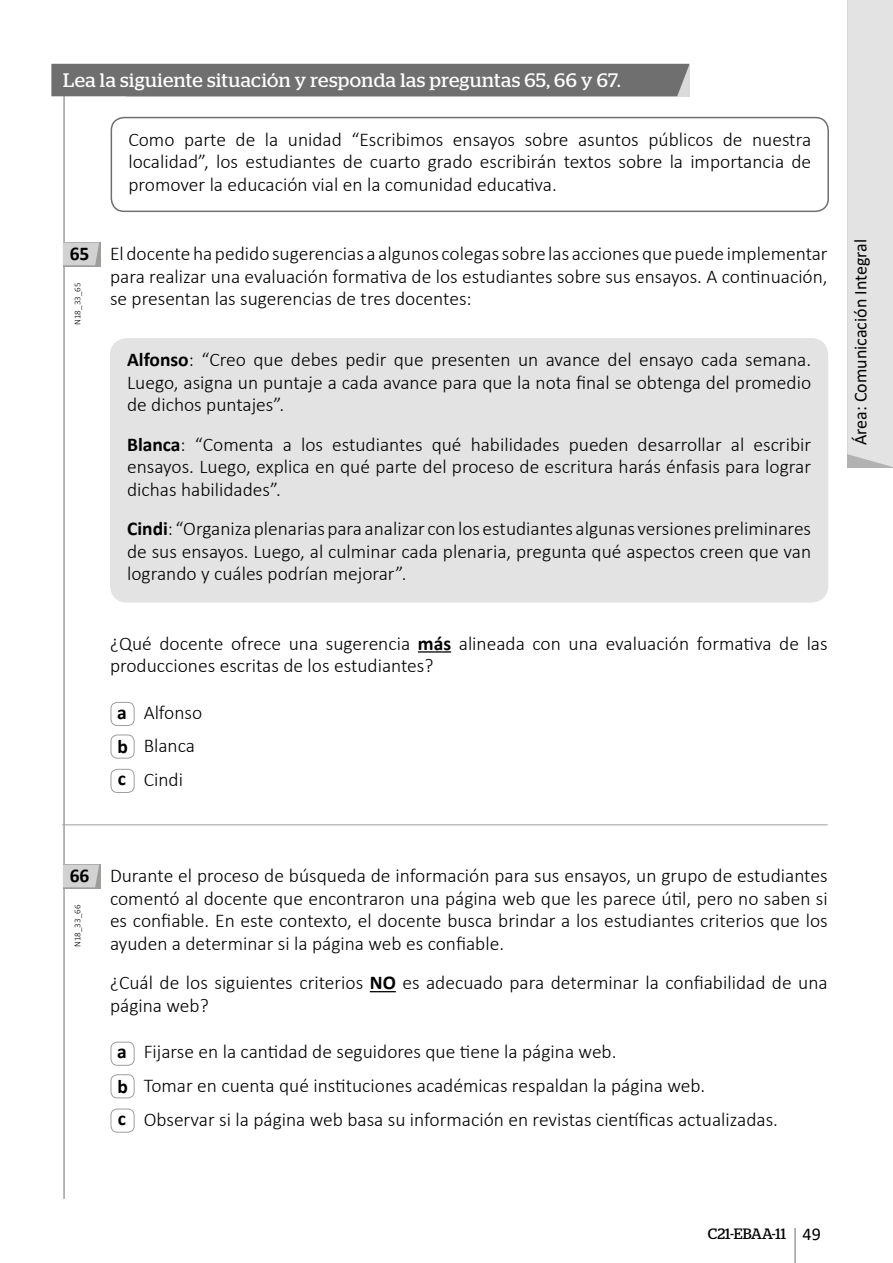
<style>
.page{position:relative;width:893px;height:1263px;background:#fff}
.page>*{position:absolute;margin:0;border:0;box-sizing:border-box;transform-origin:0 0}
.t1{font:300 19.5px/22.5px "Calibri";color:#000;text-align:justify}
.t2{font:19.5px "Stag";letter-spacing:.025em;color:#fff}
.t3{font:700 19.5px "Calibri";color:#000}
.t4{font:18px "Calibri";color:#000}
.t5{font:15px "Stag";color:#000}
.t6{font:300 9px "Calibri";color:#000}
.s1{font-weight:700}
.s2{font-family:"Calibri";font-size:18px}
</style>
<div class="page">
<div style="left:847px;top:0;width:46px;height:468px;background:#e3e3e3"></div>
<hr style="left:794px;top:1228px;width:2px;height:35px;background:#9d9d9c">
<hr style="left:64px;top:67px;width:1px;height:1132px;background:#706f6f">
<div style="left:111px;top:702px;width:24px;height:24px;border:1px solid #9d9d9c;border-radius:6px"></div>
<div style="left:111px;top:1042px;width:24px;height:24px;border:1px solid #9d9d9c;border-radius:6px"></div>
<div style="left:111px;top:769px;width:24px;height:24px;border:1px solid #9d9d9c;border-radius:6px"></div>
<div style="left:111px;top:1109px;width:24px;height:23px;border:1px solid #9d9d9c;border-radius:6px"></div>
<div style="left:111px;top:735px;width:24px;height:23px;border:1px solid #9d9d9c;border-radius:6px"></div>
<div style="left:111px;top:1074px;width:24px;height:24px;border:1px solid #9d9d9c;border-radius:6px"></div>
<div style="left:111px;top:117px;width:718px;height:95px;border:2px solid #706f6f;border-radius:13px"></div>
<div style="left:126px;top:65px;width:564px;height:32px;background:#b9b9b9"></div>
<div style="left:51px;top:64px;width:639px;height:32px;background:#706f6f"></div>
<svg style="left:63px;top:243px;width:37px;height:24px"></svg>
<svg style="left:63px;top:865px;width:37px;height:24px"></svg>
<svg style="left:370px;top:991px;width:26px;height:1px"></svg>
<hr style="left:418px;top:651px;width:33px;height:2px;background:#000">
<svg style="left:63px;top:243px;width:36px;height:22px"></svg>
<svg style="left:63px;top:865px;width:36px;height:22px"></svg>
<div style="left:110px;top:338px;width:718px;height:265px;background:#e3e3e3;border-radius:17px"></div>
<hr style="left:62px;top:824px;width:766px;height:1px;background:#9d9d9c">
<p class="t2" style="left:63px;top:69px;width:559px">Lea la siguiente situación y responda las preguntas 65, 66 y 67.</p>
<p class="t3" style="left:70px;top:240px;width:21px">65</p>
<p class="t6" style="left:72px;top:325px;width:44px;rotate:-90deg">N18_33_65</p>
<p class="t1" style="left:128px;top:128px;width:684px">Como parte de la unidad “Escribimos ensayos sobre asuntos públicos de nuestra localidad”, los estudiantes de cuarto grado escribirán textos sobre la importancia de promover la educación vial en la comunidad educativa.</p>
<p class="t1" style="left:110px;top:242px;width:719px">El docente ha pedido sugerencias a algunos colegas sobre las acciones que puede implementar para realizar una evaluación formativa de los estudiantes sobre sus ensayos. A continuación, se presentan las sugerencias de tres docentes:</p>
<p class="t1" style="left:127px;top:348px;width:686px"><span class="s1">Alfonso</span>: “Creo que debes pedir que presenten un avance del ensayo cada semana.<br>Luego, asigna un puntaje a cada avance para que la nota final se obtenga del promedio de dichos puntajes”.</p>
<p class="t1" style="left:127px;top:433px;width:686px"><span class="s1">Blanca</span>: “Comenta a los estudiantes qué habilidades pueden desarrollar al escribir ensayos. Luego, explica en qué parte del proceso de escritura harás énfasis para lograr dichas habilidades”.</p>
<p class="t1" style="left:127px;top:517px;width:686px"><span class="s1">Cindi</span>: “Organiza plenarias para analizar con los estudiantes algunas versiones preliminares de sus ensayos. Luego, al culminar cada plenaria, pregunta qué aspectos creen que van logrando y cuáles podrían mejorar”.</p>
<p class="t1" style="left:110px;top:632px;width:719px">¿Qué docente ofrece una sugerencia <span class="s1">más</span> alineada con una evaluación formativa de las producciones escritas de los estudiantes?</p>
<p class="t3" style="left:117px;top:698px;width:11px">a</p>
<p class="t3" style="left:117px;top:733px;width:12px">b</p>
<p class="t3" style="left:118px;top:765px;width:10px">c</p>
<p class="t1" style="left:144px;top:695px;width:60px;line-height:33.8px;text-align:left">Alfonso<br>Blanca<br>Cindi</p>
<p class="t4" style="left:848px;top:445px;width:208px;rotate:-90deg">Área: Comunicación Integral</p>
<p class="t3" style="left:70px;top:862px;width:21px">66</p>
<p class="t6" style="left:72px;top:947px;width:44px;rotate:-90deg">N18_33_66</p>
<p class="t1" style="left:110px;top:864px;width:719px">Durante el proceso de búsqueda de información para sus ensayos, un grupo de estudiantes comentó al docente que encontraron una página web que les parece útil, pero no saben si es confiable. En este contexto, el docente busca brindar a los estudiantes criterios que los ayuden a determinar si la página web es confiable.</p>
<p class="t1" style="left:110px;top:971px;width:719px">¿Cuál de los siguientes criterios <span class="s1">NO</span> es adecuado para determinar la confiabilidad de una página web?</p>
<p class="t3" style="left:117px;top:1038px;width:11px">a</p>
<p class="t3" style="left:117px;top:1072px;width:12px">b</p>
<p class="t3" style="left:118px;top:1105px;width:10px">c</p>
<p class="t1" style="left:144px;top:1035px;width:636px;line-height:33.8px;text-align:left">Fijarse en la cantidad de seguidores que tiene la página web.<br>Tomar en cuenta qué instituciones académicas respaldan la página web.<br>Observar si la página web basa su información en revistas científicas actualizadas.</p>
<p class="t5" style="left:708px;top:1225px;width:114px">C21-EBAA-11 <span class="s2">49</span></p>
</div>
